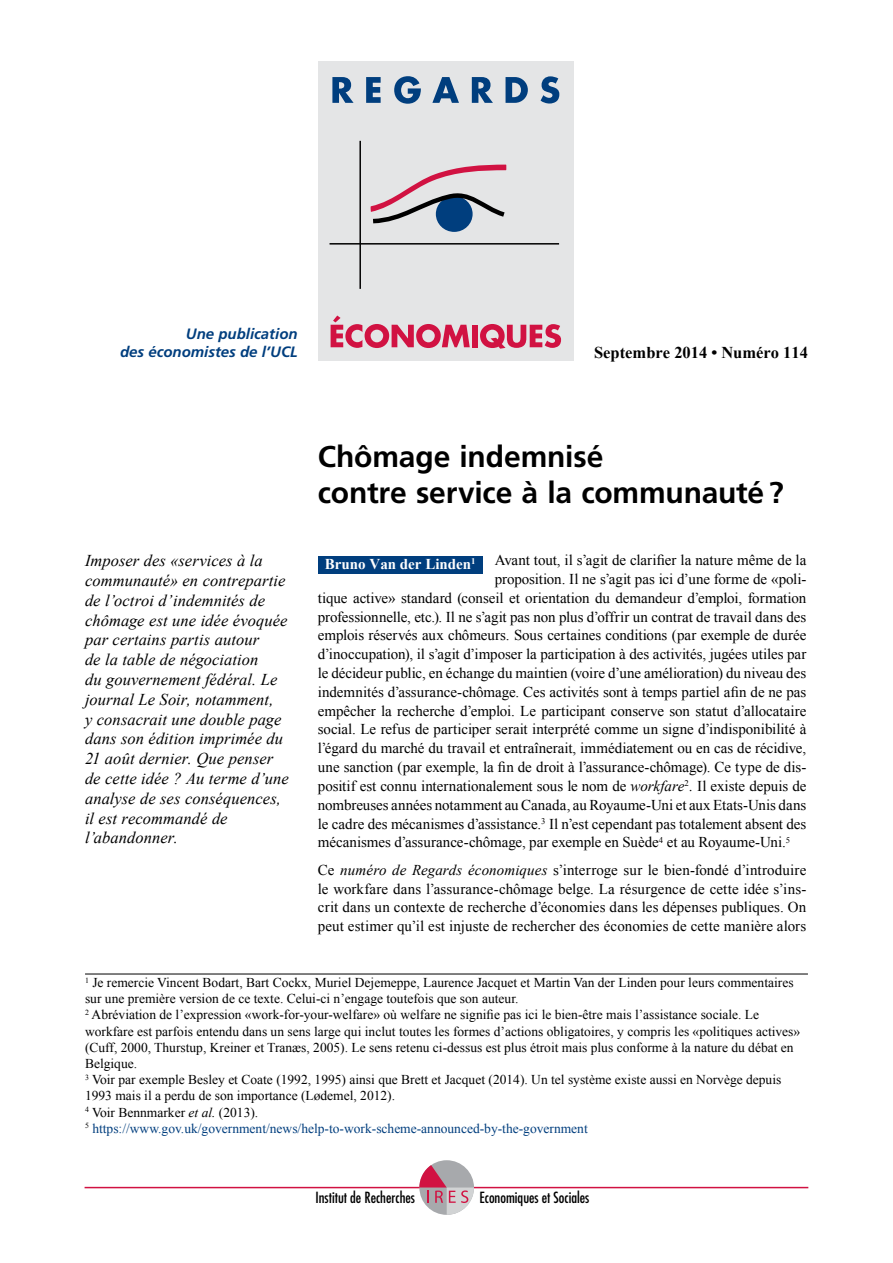
<style>
.page{position:relative;width:893px;height:1263px;background:#fff}
.page>*{position:absolute;margin:0;border:0;box-sizing:border-box;transform-origin:0 0}
.t1{font:700 30px/36px "Frutiger";letter-spacing:-.005em;color:#000}
.t2{font:italic 16.5px/19.8px "Times New Roman";letter-spacing:.005em;color:#000}
.t3{font:700 16.5px "Times New Roman";color:#000}
.t4{font:15px/18.8px "Times New Roman";letter-spacing:-.005em;color:#000;text-align:justify}
.t5{font:condensed 15px "Futura";color:#000}
.t6{font:italic 700 15px/18px "Frutiger";color:#003e7e;text-align:right}
.t7{font:700 15px "Times New Roman";color:#fff}
.t8{font:13.5px/16.2px "Times New Roman";color:#000}
.s1{font-style:italic}
.s2{color:#003e7e}
</style>
<div class="page">
<hr style="left:85px;top:1187px;width:723px;height:1px;background:#d11242">
<div style="left:419px;top:1160px;width:55px;height:55px;background:#a7a9ac;border-radius:50%"></div>
<svg style="left:419px;top:1165px;width:55px;height:50px"></svg>
<div style="left:318px;top:61px;width:255px;height:300px;background:#e4e5e6"></div>
<svg style="left:331px;top:315px;width:139px;height:33px"></svg>
<div style="left:472px;top:325px;width:6px;height:22px;background:#d11242"></div>
<svg style="left:480px;top:324px;width:81px;height:25px"></svg>
<svg style="left:332px;top:77px;width:22px;height:26px"></svg>
<svg style="left:366px;top:77px;width:15px;height:26px"></svg>
<svg style="left:394px;top:76px;width:27px;height:28px"></svg>
<svg style="left:432px;top:77px;width:27px;height:26px"></svg>
<svg style="left:472px;top:77px;width:21px;height:26px"></svg>
<svg style="left:506px;top:77px;width:22px;height:26px"></svg>
<svg style="left:541px;top:76px;width:18px;height:28px"></svg>
<div style="left:436px;top:196px;width:37px;height:36px;background:#003e7e;border-radius:50%"></div>
<svg style="left:370px;top:165px;width:137px;height:61px"></svg>
<hr style="left:359px;top:141px;width:2px;height:148px;background:#000">
<hr style="left:330px;top:243px;width:229px;height:2px;background:#000">
<div style="left:318px;top:556px;width:165px;height:17px;background:#003e7e"></div>
<hr style="left:85px;top:974px;width:723px;height:1px;background:#000">
<p class="t6" style="left:120px;top:325px;width:179px">Une publication<br>des économistes de l’UCL</p>
<p class="t3" style="left:594px;top:341px;width:215px">Septembre 2014 • Numéro 114</p>
<h1 class="t1" style="left:318px;top:438px;width:468px">Chômage indemnisé<br>contre service à la communauté ?</h1>
<p class="t4" style="left:495px;top:550px;width:313px">Avant tout, il s’agit de clarifier la nature même de la</p>
<p class="t4" style="left:495px;top:569px;width:313px">proposition. Il ne s’agit pas ici d’une forme de «poli-</p>
<p class="t4" style="left:318px;top:588px;width:490px">tique active» standard (conseil et orientation du demandeur d’emploi, formation</p>
<p class="t4" style="left:318px;top:607px;width:490px">professionnelle, etc.). Il ne s’agit pas non plus d’offrir un contrat de travail dans des</p>
<p class="t4" style="left:318px;top:626px;width:490px">emplois réservés aux chômeurs. Sous certaines conditions (par exemple de durée</p>
<p class="t4" style="left:318px;top:644px;width:490px">d’inoccupation), il s’agit d’imposer la participation à des activités, jugées utiles par</p>
<p class="t4" style="left:318px;top:663px;width:490px">le décideur public, en échange du maintien (voire d’une amélioration) du niveau des</p>
<p class="t4" style="left:318px;top:682px;width:490px">indemnités d’assurance-chômage. Ces activités sont à temps partiel afin de ne pas</p>
<p class="t4" style="left:318px;top:701px;width:490px">empêcher la recherche d’emploi. Le participant conserve son statut d’allocataire</p>
<p class="t4" style="left:318px;top:720px;width:490px">social. Le refus de participer serait interprété comme un signe d’indisponibilité à</p>
<p class="t4" style="left:318px;top:739px;width:490px">l’égard du marché du travail et entraînerait, immédiatement ou en cas de récidive,</p>
<p class="t4" style="left:318px;top:757px;width:490px">une sanction (par exemple, la fin de droit à l’assurance-chômage). Ce type de dis-</p>
<p class="t4" style="left:318px;top:776px;width:490px">positif est connu internationalement sous le nom de <span class="s1">workfare</span><sup>2</sup><span class="s1">.</span> Il existe depuis de</p>
<p class="t4" style="left:318px;top:795px;width:490px">nombreuses années notamment au Canada, au Royaume-Uni et aux Etats-Unis dans</p>
<p class="t4" style="left:318px;top:814px;width:490px">le cadre des mécanismes d’assistance.<sup>3</sup> Il n’est cependant pas totalement absent des</p>
<p class="t4" style="left:318px;top:833px;width:474px">mécanismes d’assurance-chômage, par exemple en Suède<sup>4</sup> et au Royaume-Uni.<sup>5</sup></p>
<p class="t4" style="left:318px;top:860px;width:490px">Ce <span class="s1">numéro de Regards économiques</span> s’interroge sur le bien-fondé d’introduire le workfare dans l’assurance-chômage belge. La résurgence de cette idée s’ins&shy;crit dans un contexte de recherche d’économies dans les dépenses publiques. On peut estimer qu’il est injuste de rechercher des économies de cette manière alors</p>
<p class="t2" style="left:85px;top:550px;width:205px">Imposer des «services à la communauté» en contrepartie de l’octroi d’indemnités de chômage est une idée évoquée par certains partis autour<br>de la table de négociation<br>du gouvernement fédéral. Le journal Le Soir, notamment,<br>y consacrait une double page dans son édition imprimée du<br>21 août dernier. Que penser de cette idée ? Au terme d’une analyse de ses conséquences, il est recommandé de l’abandonner.</p>
<p class="t7" style="left:325px;top:553px;width:152px">Bruno Van der Linden<sup>1</sup></p>
<p class="t8" style="left:85px;top:974px;width:717px"><sup>1</sup> Je remercie Vincent Bodart, Bart Cockx, Muriel Dejemeppe, Laurence Jacquet et Martin Van der Linden pour leurs commentaires sur une première version de ce texte. Celui-ci n’engage toutefois que son auteur.<br><sup>2</sup> Abréviation de l’expression «work-for-your-welfare» où welfare ne signifie pas ici le bien-être mais l’assistance sociale. Le workfare est parfois entendu dans un sens large qui inclut toutes les formes d’actions obligatoires, y compris les «politiques actives» (Cuff, 2000, Thurstup, Kreiner et Tranæs, 2005). Le sens retenu ci-dessus est plus étroit mais plus conforme à la nature du débat en Belgique.<br><sup>3</sup> Voir par exemple Besley et Coate (1992, 1995) ainsi que Brett et Jacquet (2014). Un tel système existe aussi en Norvège depuis 1993 mais il a perdu de son importance (Lødemel, 2012).<br><sup>4</sup> Voir Bennmarker <span class="s1">et al.</span> (2013).<br><sup>5</sup> <span class="s2">https://www.gov.uk/government/news/help-to-work-scheme-announced-by-the-government</span></p>
<p class="t5" style="left:315px;top:1188px;width:101px">Institut de Recherches</p>
<p class="t5" style="left:480px;top:1188px;width:111px">Economiques et Sociales</p>
</div>
